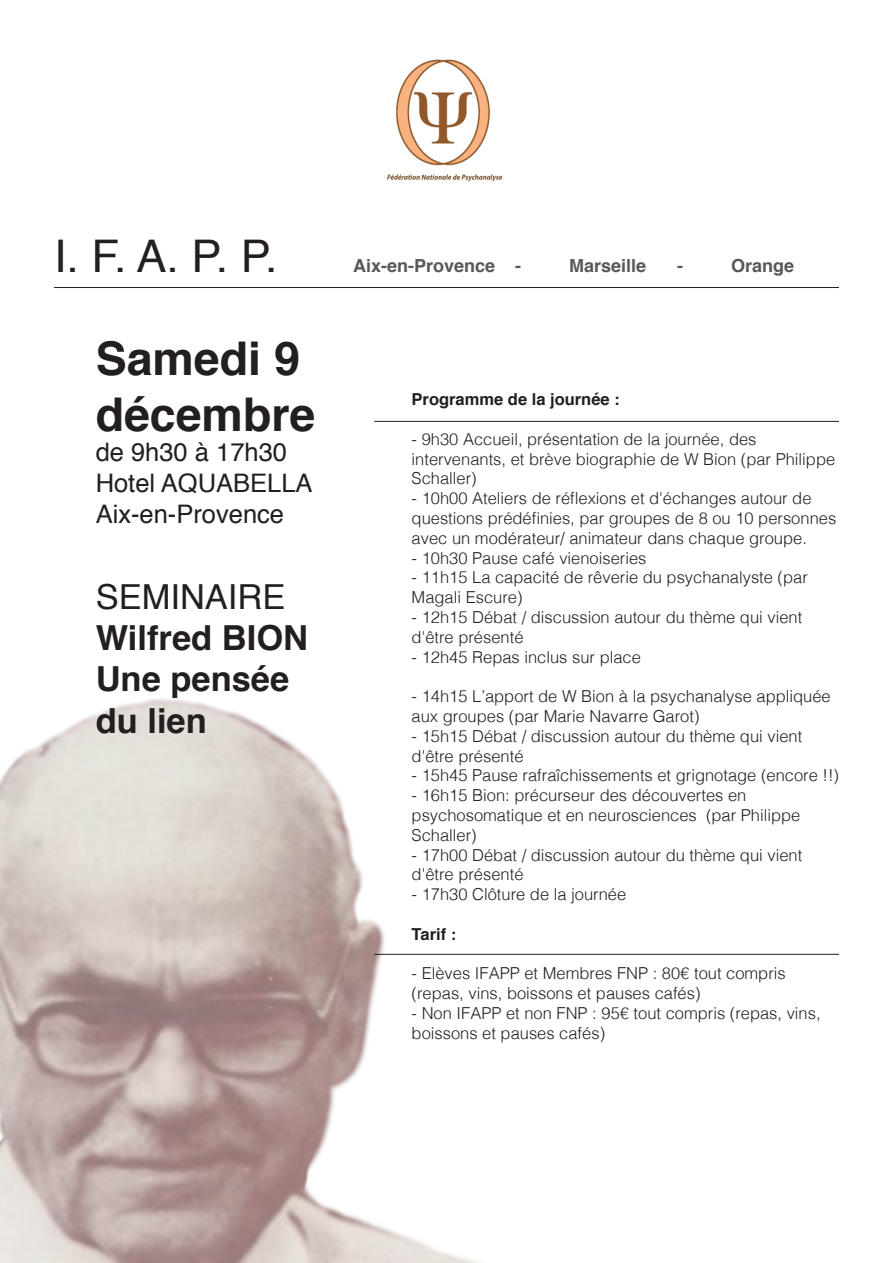
<style>
.page{position:relative;width:893px;height:1263px;background:#fff}
.page>*{position:absolute;margin:0;border:0;box-sizing:border-box;transform-origin:0 0}
.t1{font:700 46.5px/55.8px "Helvetica";color:#231f20}
.t2{font:45px "Helvetica";color:#231f20}
.t3{font:700 34.5px "Helvetica";color:#231f20}
.t4{font:34.5px "Helvetica";color:#231f20}
.t5{font:25.5px "Helvetica";color:#231f20}
.t6{font:700 18px "Helvetica";color:#57585a}
.t7{font:300 16.5px/19.8px "Helvetica";color:#231f20}
.t8{font:700 16.5px "Helvetica";color:#231f20}
</style>
<div class="page">
<img style="left:0;top:698px;width:529px;height:565px">
<img style="left:387px;top:60px;width:116px;height:122px">
<hr style="left:54px;top:287px;width:785px;height:1px;background:#231f20">
<hr style="left:374px;top:421px;width:465px;height:1px;background:#231f20">
<hr style="left:374px;top:954px;width:465px;height:1px;background:#231f20">
<p class="t2" style="left:54px;top:221px;width:225px">I. F. A. P. P.</p>
<p class="t1" style="left:96px;top:331px;width:221px">Samedi 9 décembre</p>
<p class="t5" style="left:96px;top:433px;width:193px">de 9h30 à 17h30</p>
<p class="t5" style="left:96px;top:463px;width:218px">Hotel AQUABELLA</p>
<p class="t5" style="left:96px;top:494px;width:190px">Aix-en-Provence</p>
<p class="t4" style="left:96px;top:570px;width:191px">SEMINAIRE</p>
<p class="t3" style="left:96px;top:610px;width:214px">Wilfred BION</p>
<p class="t3" style="left:96px;top:651px;width:195px">Une pensée</p>
<p class="t3" style="left:96px;top:693px;width:113px">du lien</p>
<p class="t6" style="left:353px;top:251px;width:169px">Aix-en-Provence -</p>
<p class="t6" style="left:569px;top:251px;width:79px">Marseille</p>
<p class="t6" style="left:677px;top:251px;width:7px">-</p>
<p class="t6" style="left:731px;top:251px;width:65px">Orange</p>
<p class="t8" style="left:412px;top:386px;width:210px">Programme de la journée :</p>
<p class="t7" style="left:412px;top:428px;width:346px">- 9h30 Accueil, présentation de la journée, des</p>
<p class="t7" style="left:412px;top:448px;width:425px">intervenants, et brève biographie de W Bion (par Philippe<br>Schaller)</p>
<p class="t7" style="left:412px;top:487px;width:426px">- 10h00 Ateliers de réflexions et d'échanges autour de questions prédéfinies, par groupes de 8 ou 10 personnes avec un modérateur/ animateur dans chaque groupe.</p>
<p class="t7" style="left:412px;top:547px;width:236px">- 10h30 Pause café vienoiseries</p>
<p class="t7" style="left:412px;top:566px;width:398px">- 11h15 La capacité de rêverie du psychanalyste (par<br>Magali Escure)</p>
<p class="t7" style="left:412px;top:606px;width:392px">- 12h15 Débat / discussion autour du thème qui vient d'être présenté</p>
<p class="t7" style="left:412px;top:646px;width:231px">- 12h45 Repas inclus sur place</p>
<p class="t7" style="left:412px;top:685px;width:421px">- 14h15 L’apport de W Bion à la psychanalyse appliquée aux groupes (par Marie Navarre Garot)</p>
<p class="t7" style="left:412px;top:725px;width:392px">- 15h15 Débat / discussion autour du thème qui vient d'être présenté</p>
<p class="t7" style="left:412px;top:764px;width:429px">- 15h45 Pause rafraîchissements et grignotage (encore !!)</p>
<p class="t7" style="left:412px;top:784px;width:336px">- 16h15 Bion: précurseur des découvertes en</p>
<p class="t7" style="left:412px;top:804px;width:390px">psychosomatique et en neurosciences (par Philippe<br>Schaller)</p>
<p class="t7" style="left:412px;top:844px;width:392px">- 17h00 Débat / discussion autour du thème qui vient d'être présenté</p>
<p class="t7" style="left:412px;top:883px;width:216px">- 17h30 Clôture de la journée</p>
<p class="t8" style="left:412px;top:921px;width:46px">Tarif :</p>
<p class="t7" style="left:412px;top:962px;width:376px">- Elèves IFAPP et Membres FNP : 80€ tout compris</p>
<p class="t7" style="left:412px;top:982px;width:290px">(repas, vins, boissons et pauses cafés)</p>
<p class="t7" style="left:412px;top:1002px;width:410px">- Non IFAPP et non FNP : 95€ tout compris (repas, vins, boissons et pauses cafés)</p>
</div>
